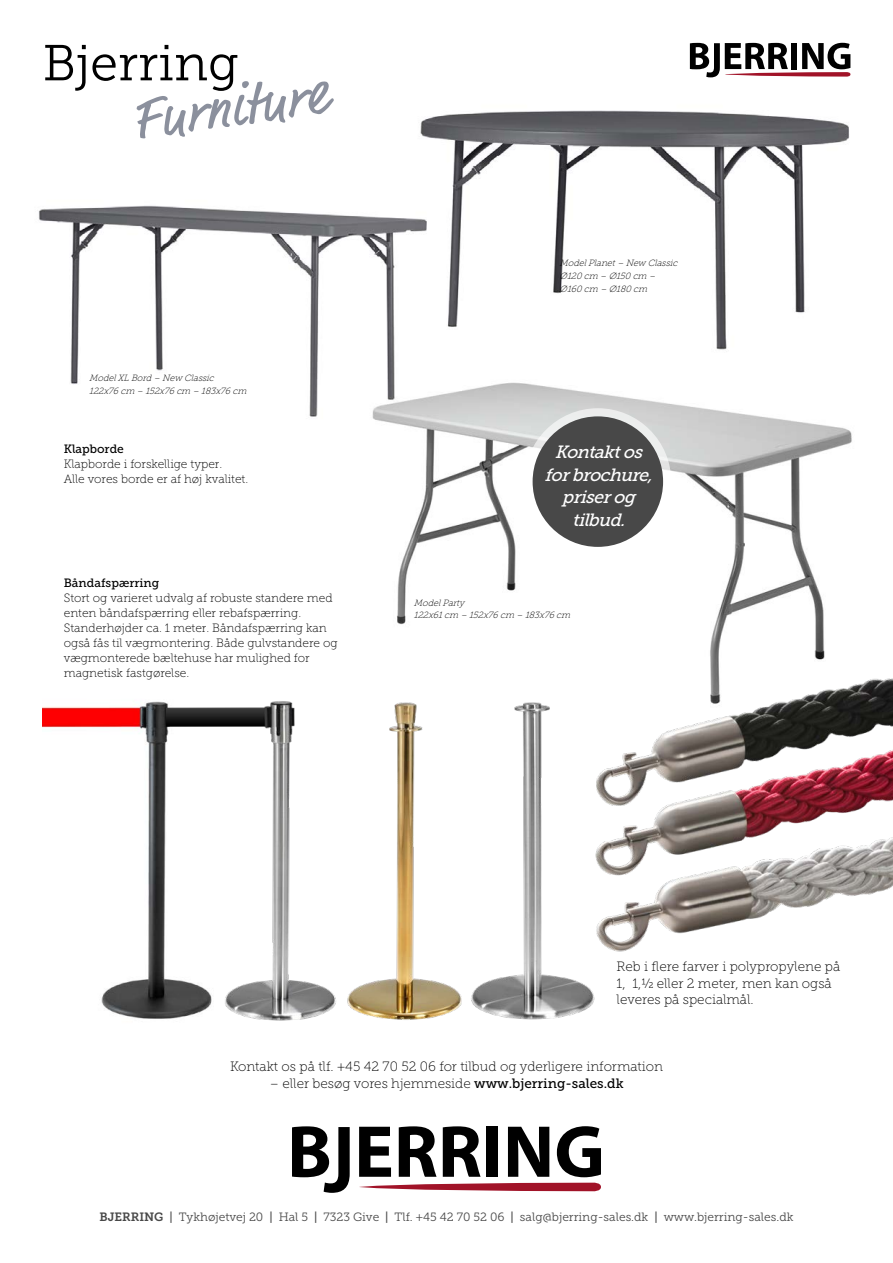
<style>
.page{position:relative;width:893px;height:1263px;background:#fff}
.page>*{position:absolute;margin:0;border:0;box-sizing:border-box;transform-origin:0 0}
.t1{font:59.85px "Market Pro";color:#8b909d}
.t2{font:50.4px "Museo Slab 300";color:#000}
.t3{font:italic 17.7px/22.5px "Museo Slab 500";color:#fff;text-align:center}
.t4{font:13.5px/16.5px "Museo Slab 100";color:#000}
.t5{font:12px/15px "Museo Slab 100";color:#000}
.t6{font:12px "Museo Slab 300";color:#484848}
.t7{font:12px "Museo Slab 500";color:#000}
.t8{font:italic 9px/12.8px "Museo Slab 100";color:#000}
.s1{font-family:"Museo Slab 500"}
.s2{font-family:"Museo Slab 700"}
</style>
<div class="page">
<svg style="left:690px;top:43px;width:160px;height:34px"></svg>
<svg style="left:292px;top:1126px;width:58px;height:67px"></svg>
<svg style="left:359px;top:1127px;width:32px;height:50px"></svg>
<svg style="left:399px;top:1126px;width:38px;height:51px"></svg>
<svg style="left:443px;top:1126px;width:38px;height:51px"></svg>
<div style="left:487px;top:1127px;width:11px;height:50px;background:#000"></div>
<svg style="left:508px;top:1127px;width:41px;height:50px"></svg>
<svg style="left:557px;top:1126px;width:44px;height:51px"></svg>
<svg style="left:359px;top:1183px;width:242px;height:8px"></svg>
<img style="left:43px;top:701px;width:124px;height:318px">
<img style="left:353px;top:711px;width:109px;height:309px">
<img style="left:471px;top:711px;width:124px;height:309px">
<img style="left:167px;top:701px;width:186px;height:320px">
<img style="left:864px;top:678px;width:29px;height:11px">
<img style="left:566px;top:689px;width:327px;height:210px">
<img style="left:588px;top:764px;width:305px;height:194px">
<img style="left:420px;top:110px;width:430px;height:240px">
<img style="left:38px;top:179px;width:405px;height:238px">
<img style="left:363px;top:370px;width:501px;height:341px">
<div style="left:524px;top:408px;width:147px;height:147px;border:10px solid #fff;border-radius:50%"></div>
<div style="left:533px;top:416px;width:130px;height:131px;background:#484848;border-radius:50%"></div>
<h2 class="t2" style="left:43px;top:35px;width:198px">Bjerring</h2>
<h1 class="t1" style="left:126px;top:80px;width:197px;rotate:-8deg">Furniture</h1>
<p class="t8" style="left:89px;top:372px;width:161px">ModelXL Bord – New Classic<br>122x76 cm – 152x76 cm – 183x76 cm</p>
<p class="t7" style="left:64px;top:442px;width:62px">Klapborde</p>
<p class="t5" style="left:64px;top:456px;width:186px">Klapborde i forskellige typer.<br>Alle vores borde er af høj kvalitet.</p>
<p class="t7" style="left:64px;top:576px;width:97px">Båndafspærring</p>
<p class="t5" style="left:64px;top:591px;width:275px">Stort og varieret udvalg af robuste standere med enten båndafspærring eller rebafspærring.<br>Standerhøjder ca. 1 meter. Båndafspærring kan også fås til vægmontering. Både gulvstandere og vægmonterede bæltehuse har mulighed for magnetisk fastgørelse.</p>
<p class="t8" style="left:560px;top:257px;width:122px">ModelPlanet– New Classic<br>Ø120 cm – Ø150 cm –<br>Ø160 cm – Ø180 cm</p>
<h3 class="t3" style="left:545px;top:441px;width:114px">Kontaktos forbrochure, priserog tilbud.</h3>
<p class="t8" style="left:414px;top:596px;width:160px">ModelParty<br>122x61cm – 152x76 cm – 183x76 cm</p>
<p class="t4" style="left:617px;top:958px;width:225px">Reb i flere farver i polypropylene på<br>1, 1,½ eller 2 meter, men kan også leveres på specialmål.</p>
<p class="t4" style="left:230px;top:1058px;width:434px">Kontakt os på tlf. +45 42 70 52 06 for tilbud og yderligere information</p>
<p class="t4" style="left:269px;top:1075px;width:356px">– eller besøg vores hjemmeside <span class="s1">www.bjerring-sales.dk</span></p>
<p class="t6" style="left:100px;top:1210px;width:695px"><span class="s2">BJERRING</span> <span class="s1">|</span> Tykhøjetvej 20 <span class="s1">|</span> Hal 5 <span class="s1">|</span> 7323 Give <span class="s1">|</span> Tlf. +45 42 70 52 06 <span class="s1">|</span> salg@bjerring-sales.dk <span class="s1">|</span> www.bjerring-sales.dk</p>
</div>
